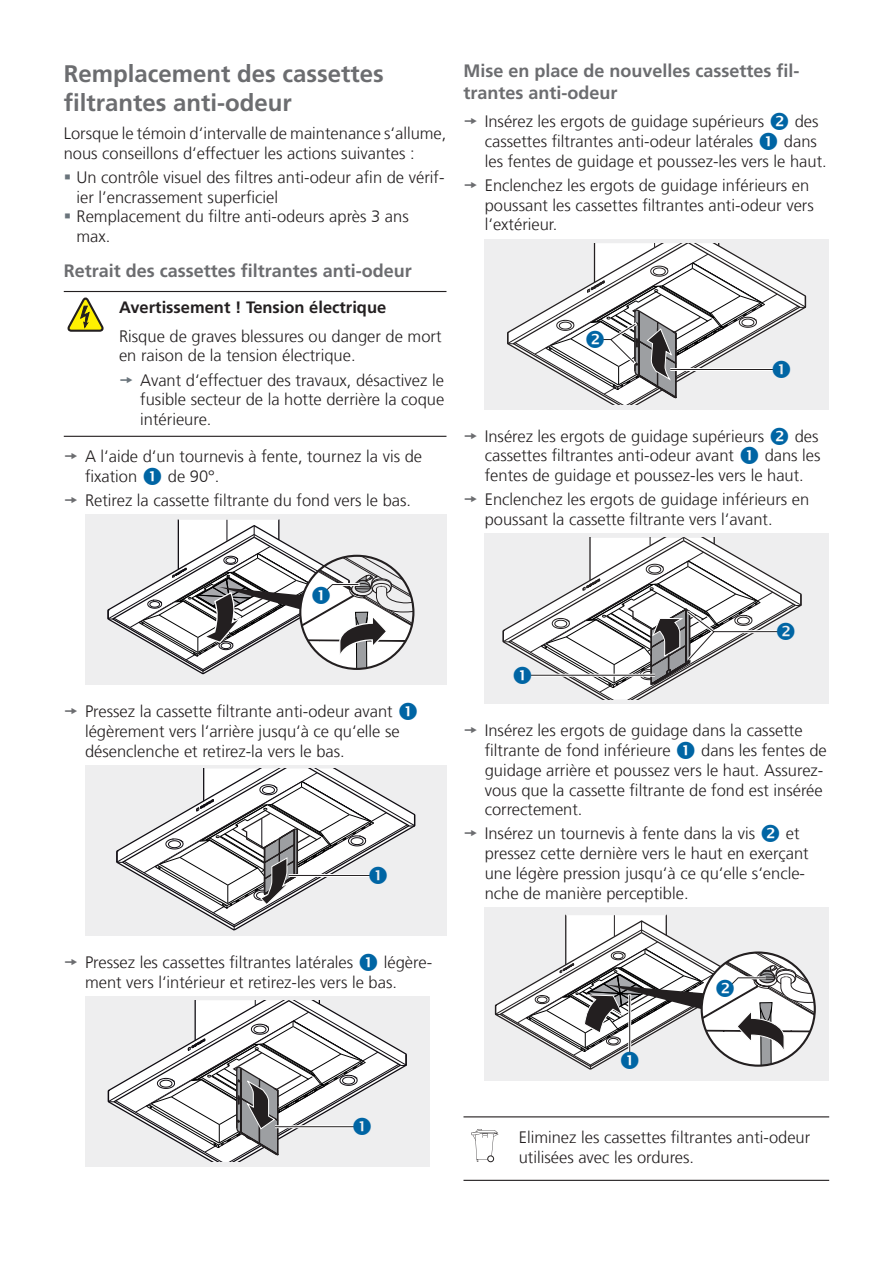
<style>
.page{position:relative;width:893px;height:1263px;background:#fff}
.page>*{position:absolute;margin:0;border:0;box-sizing:border-box;transform-origin:0 0}
.t1{font:700 24px/28.8px "Frutiger LT Com";color:#6c6d70}
.t2{font:700 18px/21.6px "Frutiger LT Com";color:#6c6d70}
.t3{font:300 16.5px/19.8px "Frutiger LT Com";color:#231f20}
.t4{font:700 16.5px "Frutiger LT Com";color:#231f20}
.s1{color:#6a747b}
.s2{color:#6c6d70}
</style>
<div class="page">
<hr style="left:64px;top:291px;width:382px;height:1px;background:#231f20">
<hr style="left:64px;top:436px;width:382px;height:1px;background:#231f20">
<div style="left:85px;top:514px;width:361px;height:170px;background:#eeeeef"></div>
<div style="left:85px;top:765px;width:361px;height:170px;background:#eeeeef"></div>
<div style="left:85px;top:996px;width:344px;height:170px;background:#eeeeef"></div>
<svg style="left:68px;top:297px;width:36px;height:35px"></svg>
<hr style="left:463px;top:1116px;width:366px;height:1px;background:#231f20">
<hr style="left:463px;top:1180px;width:366px;height:1px;background:#231f20">
<div style="left:485px;top:239px;width:344px;height:170px;background:#eeeeef"></div>
<div style="left:485px;top:534px;width:344px;height:170px;background:#eeeeef"></div>
<div style="left:485px;top:907px;width:344px;height:174px;background:#eeeeef"></div>
<svg style="left:471px;top:1129px;width:28px;height:33px"></svg>
<div style="left:487px;top:1156px;width:7px;height:6px;border:1px solid #231f20;border-radius:50%"></div>
<svg style="left:107px;top:519px;width:306px;height:156px"></svg>
<svg style="left:116px;top:768px;width:300px;height:162px"></svg>
<svg style="left:107px;top:1000px;width:300px;height:162px"></svg>
<svg style="left:507px;top:243px;width:300px;height:162px"></svg>
<svg style="left:502px;top:538px;width:300px;height:161px"></svg>
<svg style="left:494px;top:914px;width:321px;height:156px"></svg>
<h1 class="t1" style="left:64px;top:59px;width:322px">Remplacement des cassettes filtrantes anti-odeur</h1>
<p class="t3" style="left:64px;top:123px;width:384px">Lorsque le témoin d‘intervalle de maintenance s‘allume, nous conseillons d‘effectuer les actions suivantes :</p>
<p class="t3" style="left:77px;top:167px;width:369px">Un contrôle visuel des filtres anti-odeur afin de vérif&shy;ier l’encrassement superficiel<br>Remplacement du filtre anti-odeurs après 3 ans max.</p>
<p class="t2" style="left:64px;top:260px;width:350px">Retrait des cassettes filtrantes anti-odeur</p>
<p class="t4" style="left:119px;top:298px;width:269px">Avertissement ! Tension électrique</p>
<p class="t3" style="left:119px;top:326px;width:324px">Risque de graves blessures ou danger de mort en raison de la tension électrique.</p>
<p class="t3" style="left:140px;top:370px;width:306px;text-align:justify;text-indent:-21px"><span class="s1">▼</span> Avant d‘effectuer des travaux, désactivez le fusible secteur de la hotte derrière la coque intérieure.</p>
<p class="t3" style="left:85px;top:446px;width:339px;text-indent:-21px"><span class="s2">▼</span> A l‘aide d‘un tournevis à fente, tournez la vis de fixation</p>
<p class="t3" style="left:168px;top:466px;width:53px">de 90°.</p>
<p class="t3" style="left:64px;top:490px;width:349px"><span class="s2">▼</span> Retirez la cassette filtrante du fond vers le bas.</p>
<p class="t2" style="left:463px;top:60px;width:338px">Mise en place de nouvelles cassettes fil&shy;trantes anti-odeur</p>
<p class="t3" style="left:463px;top:112px;width:302px"><span class="s2">▼</span> Insérez les ergots de guidage supérieurs</p>
<p class="t3" style="left:795px;top:112px;width:25px">des</p>
<p class="t3" style="left:485px;top:131px;width:270px">cassettes filtrantes anti-odeur latérales</p>
<p class="t3" style="left:485px;top:131px;width:343px;text-indent:299px">dans les fentes de guidage et poussez-les vers le haut.</p>
<p class="t3" style="left:485px;top:175px;width:331px;text-indent:-21px"><span class="s2">▼</span> Enclenchez les ergots de guidage inférieurs en poussant les cassettes filtrantes anti-odeur vers l‘extérieur.</p>
<p class="t3" style="left:463px;top:426px;width:302px"><span class="s2">▼</span> Insérez les ergots de guidage supérieurs</p>
<p class="t3" style="left:795px;top:426px;width:25px">des</p>
<p class="t3" style="left:485px;top:446px;width:251px">cassettes filtrantes anti-odeur avant</p>
<p class="t3" style="left:485px;top:446px;width:337px;text-indent:280px">dans les fentes de guidage et poussez-les vers le haut.</p>
<p class="t3" style="left:485px;top:490px;width:326px;text-indent:-21px"><span class="s2">▼</span> Enclenchez les ergots de guidage inférieurs en poussant la cassette filtrante vers l‘avant.</p>
<p class="t3" style="left:85px;top:701px;width:316px;text-indent:-21px"><span class="s2">▼</span> Pressez la cassette filtrante anti-odeur avant légèrement vers l‘arrière jusqu‘à ce qu‘elle se désenclenche et retirez-la vers le bas.</p>
<p class="t3" style="left:64px;top:952px;width:291px"><span class="s2">▼</span> Pressez les cassettes filtrantes latérales</p>
<p class="t3" style="left:85px;top:952px;width:349px;text-indent:299px">légère&shy;ment vers l‘intérieur et retirez-les vers le bas.</p>
<p class="t3" style="left:485px;top:721px;width:319px;text-indent:-21px"><span class="s2">▼</span> Insérez les ergots de guidage dans la cassette filtrante de fond inférieure</p>
<p class="t3" style="left:485px;top:740px;width:343px;text-indent:216px">dans les fentes de guidage arrière et poussez vers le haut. Assurez&shy;vous que la cassette filtrante de fond est insérée correctement.</p>
<p class="t3" style="left:463px;top:824px;width:293px"><span class="s2">▼</span> Insérez un tournevis à fente dans la vis</p>
<p class="t3" style="left:485px;top:824px;width:325px;text-indent:301px">et pressez cette dernière vers le haut en exerçant une légère pression jusqu‘à ce qu‘elle s‘encle&shy;nche de manière perceptible.</p>
<p class="t3" style="left:519px;top:1127px;width:293px">Eliminez les cassettes filtrantes anti-odeur utilisées avec les ordures.</p>
</div>
